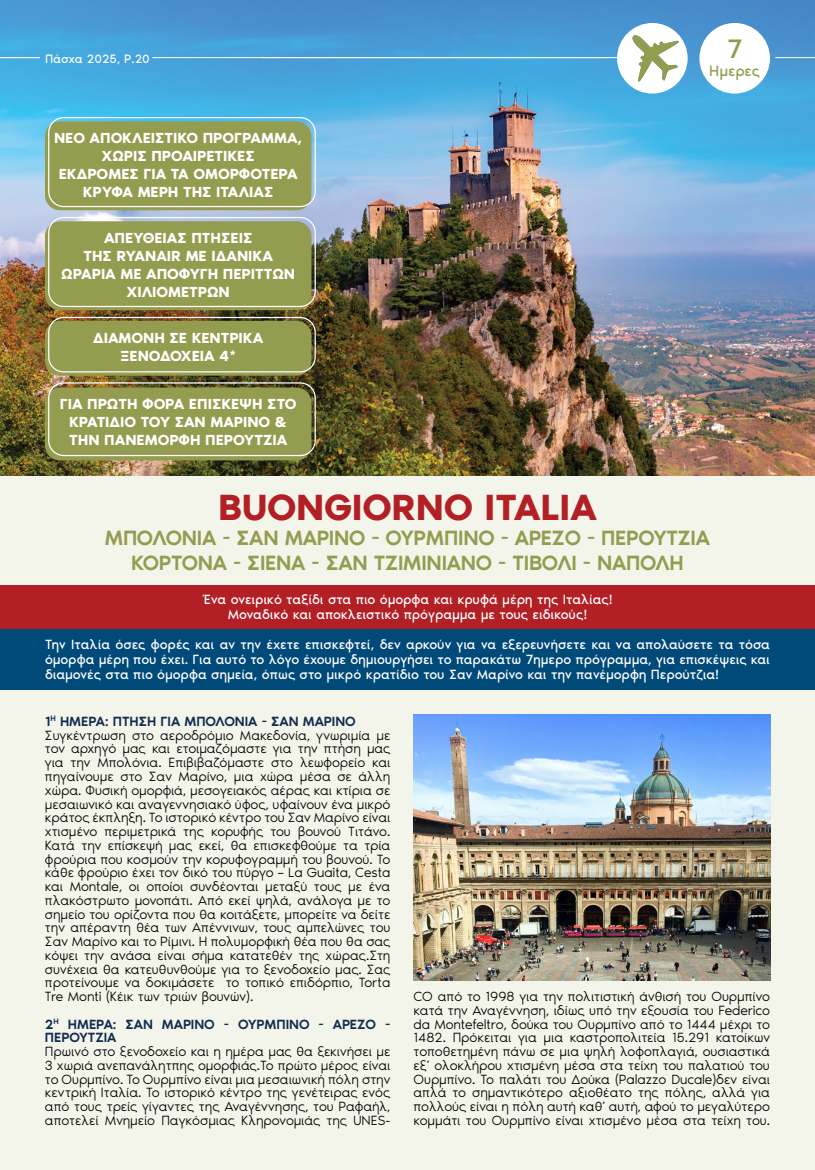
<style>
.page{position:relative;width:815px;height:1170px;background:#fff}
.page>*{position:absolute;margin:0;border:0;box-sizing:border-box;transform-origin:0 0}
.t1{font:600 37.5px "Noir Pro";letter-spacing:-.01em;color:#b21f24}
.t2{font:27.5px "Noir Pro";color:#949c50}
.t3{font:500 21.25px/25px "Noir Pro";letter-spacing:-.01em;color:#949c50;text-align:center}
.t4{font:15.38px "Noir Pro";letter-spacing:-.01em;color:#949c50}
.t5{font:600 15px/18px "Noir Pro";color:#fff;text-align:center}
.t6{font:300 13.75px/13.8px "Noir Pro";letter-spacing:-.01em;color:#000;text-align:justify}
.t7{font:13.75px/15px "Noir Pro";letter-spacing:-.01em;color:#fff;text-align:center}
.t8{font:500 13.75px/13.8px "Noir Pro";color:#122c50}
.t9{font:12.5px "Noir Pro";color:#fff}
.s1{font-weight:500;color:#122c50}
</style>
<div class="page">
<div style="left:0;top:0;width:815px;height:1169px;background:#f3f5eb"></div>
<img style="left:0;top:0;width:815px;height:476px">
<hr style="left:262px;top:57px;width:359px;height:1px;background:#fff">
<hr style="left:0;top:57px;width:40px;height:1px;background:#fff">
<hr style="left:152px;top:57px;width:456px;height:1px;background:#fff">
<div style="left:699px;top:23px;width:71px;height:71px;background:#fff;border-radius:50%"></div>
<div style="left:617px;top:23px;width:71px;height:71px;background:#fff;border-radius:50%"></div>
<svg style="left:632px;top:35px;width:47px;height:47px"></svg>
<div style="left:0;top:585px;width:815px;height:104px;background:#b21f24"></div>
<div style="left:0;top:629px;width:815px;height:60px;background:#004a7a"></div>
<div style="left:45px;top:221px;width:266px;height:89px;background:#949c50;border-radius:15px"></div>
<div style="left:48px;top:217px;width:268px;height:90px;border:1px solid #fff;border-radius:15px"></div>
<div style="left:45px;top:121px;width:266px;height:89px;background:#949c50;border-radius:15px"></div>
<div style="left:48px;top:117px;width:268px;height:90px;border:1px solid #fff;border-radius:15px"></div>
<img style="left:414px;top:715px;width:356px;height:264px">
<div style="left:45px;top:321px;width:266px;height:54px;background:#949c50;border-radius:15px"></div>
<div style="left:48px;top:317px;width:268px;height:55px;border:1px solid #fff;border-radius:15px"></div>
<div style="left:45px;top:387px;width:266px;height:73px;background:#949c50;border-radius:15px"></div>
<div style="left:48px;top:382px;width:268px;height:74px;border:1px solid #fff;border-radius:15px"></div>
<hr style="left:775px;top:57px;width:40px;height:1px;background:#fff">
<p class="t9" style="left:45px;top:49px;width:106px">Πάσχα 2025, P.20</p>
<p class="t5" style="left:54px;top:127px;width:250px">ΝΈΟ ΑΠΟΚΛΕΙΣΤΙΚΌ ΠΡΌΓΡΑΜΜΑ,<br>ΧΩΡΊΣ ΠΡΟΑΙΡΕΤΙΚΈΣ<br>ΕΚΔΡΟΜΈΣ ΓΙΑ ΤΑ ΟΜΟΡΦΌΤΕΡΑ<br>ΚΡΥΦΆ ΜΈΡΗ ΤΗΣ ΙΤΑΛΊΑΣ</p>
<p class="t5" style="left:61px;top:227px;width:235px">ΑΠΕΥΘΕΊΑΣ ΠΤΉΣΕΙΣ<br>ΤΗΣ RYANAIR ΜΕ ΙΔΑΝΙΚΆ<br>ΩΡΆΡΙΑ ΜΕ ΑΠΟΦΥΓΉ ΠΕΡΙΤΤΏΝ<br>ΧΙΛΙΟΜΈΤΡΩΝ</p>
<p class="t5" style="left:93px;top:328px;width:172px">ΔΙΑΜΟΝΉ ΣΕ ΚΕΝΤΡΙΚΆ<br>ΞΕΝΟΔΟΧΕΊΑ 4*</p>
<p class="t5" style="left:60px;top:393px;width:238px">ΓΙΑ ΠΡΩΤΗ ΦΟΡΑ ΕΠΙΣΚΕΨΗ ΣΤΟ<br>ΚΡΑΤΙΔΙΟ ΤΟΥ ΣΑΝ ΜΑΡΙΝΟ &amp;<br>ΤΗΝ ΠΑΝΕΜΟΡΦΗ ΠΕΡΟΥΤΖΙΑ</p>
<h2 class="t2" style="left:727px;top:27px;width:16px">7</h2>
<p class="t4" style="left:709px;top:59px;width:52px">Ημερες</p>
<h1 class="t1" style="left:218px;top:478px;width:380px">BUONGIORNO ITALIA</h1>
<h3 class="t3" style="left:105px;top:523px;width:607px">ΜΠΟΛΌΝΙΑ - ΣΑΝ ΜΑΡΊΝΟ - ΟΥΡΜΠΊΝΟ - ΑΡΈΖΟ - ΠΕΡΟΎΤΖΙΑ<br>ΚΌΡΤΟΝΑ - ΣΙΈΝΑ - ΣΑΝ ΤΖΙΜΙΝΙΆΝΟ - ΤΊΒΟΛΙ - ΝΆΠΟΛΗ</h3>
<p class="t7" style="left:202px;top:591px;width:412px">Ένα ονειρικό ταξίδι στα πιο όμορφα και κρυφά μέρη της Ιταλίας!<br>Μοναδικό και αποκλειστικό πρόγραμμα με τους ειδικούς!</p>
<p class="t7" style="left:45px;top:636px;width:727px;text-align:justify">Την Ιταλία όσες φορές και αν την έχετε επισκεφτεί, δεν αρκούν για να εξερευνήσετε και να απολαύσετε τα τόσα όμορφα μέρη που έχει. Για αυτό το λόγο έχουμε δημιουργήσει το παρακάτω 7ημερο πρόγραμμα, για επισκέψεις και διαμονές στα πιο όμορφα σημεία, όπως στο μικρό κρατίδιο του Σαν Μαρίνο και την πανέμορφη Περούτζια!</p>
<p class="t6" style="left:45px;top:713px;width:347px;text-align:left"><span class="s1">1</span><sup>Η</sup> <span class="s1">ΗΜΕΡΑ: ΠΤΉΣΗ ΓΙΑ ΜΠΟΛΌΝΙΑ - ΣΑΝ ΜΑΡΊΝΟ </span>Συγκέντρωση στο αεροδρόμιο Μακεδονία, γνωριμία με τον αρχηγό μας και ετοιμαζόμαστε για την πτήση μας για την Μπολόνια. Επιβιβαζόμαστε στο λεωφορείο και πηγαίνουμε στο Σαν Μαρίνο, μια χώρα μέσα σε άλλη χώρα. Φυσική ομορφιά, μεσογειακός αέρας και κτίρια σε μεσαιωνικό και αναγεννησιακό ύφος, υφαίνουν ένα μικρό κράτος έκπληξη. Το ιστορικό κέντρο του Σαν Μαρίνο είναι χτισμένο περιμετρικά της κορυφής του βουνού Τιτάνο.<br>Κατά την επίσκεψή μας εκεί, θα επισκεφθούμε τα τρία φρούρια που κοσμούν την κορυφογραμμή του βουνού. Το κάθε φρούριο έχει τον δικό του πύργο – La Guaita, Cesta και Montale, οι οποίοι συνδέονται μεταξύ τους με ένα πλακόστρωτο μονοπάτι. Από εκεί ψηλά, ανάλογα με το σημείο του ορίζοντα που θα κοιτάξετε, μπορείτε να δείτε την απέραντη θέα των Απέννινων, τους αμπελώνες του Σαν Μαρίνο και το Ρίμινι. Η πολυμορφική θέα που θα σας κόψει την ανάσα είναι σήμα κατατεθέν της χώρας.Στη συνέχεια θα κατευθυνθούμε για το ξενοδοχείο μας. Σας προτείνουμε να δοκιμάσετε το τοπικό επιδόρπιο, Torta Tre Monti (Κέικ των τριών βουνών).</p>
<p class="t8" style="left:45px;top:1016px;width:347px">2<sup>Η</sup> ΗΜΕΡΑ: ΣΑΝ ΜΑΡΊΝΟ - ΟΥΡΜΠΊΝΟ - ΑΡΈΖΟ -<br>ΠΕΡΟΎΤΖΙΑ</p>
<p class="t6" style="left:45px;top:1043px;width:347px">Πρωινό στο ξενοδοχείο και η ημέρα μας θα ξεκινήσει με 3 χωριά ανεπανάλητπης ομορφιάς.Το πρώτο μέρος είναι το Ουρμπίνο. Το Ουρμπίνο είναι μια μεσαιωνική πόλη στην κεντρική Ιταλία. Το ιστορικό κέντρο της γενέτειρας ενός από τους τρείς γίγαντες της Αναγέννησης, του Ραφαήλ, αποτελεί Μνημείο Παγκόσμιας Κληρονομιάς της UNES-</p>
<p class="t6" style="left:414px;top:988px;width:358px">CO από το 1998 για την πολιτιστική άνθισή του Ουρμπίνο κατά την Αναγέννηση, ιδίως υπό την εξουσία του Federico da Montefeltro, δούκα του Ουρμπίνο από το 1444 μέχρι το 1482. Πρόκειται για μια καστροπολιτεία 15.291 κατοίκων τοποθετημένη πάνω σε μια ψηλή λοφοπλαγιά, ουσιαστικά εξ’ ολοκλήρου χτισμένη μέσα στα τείχη του παλατιού του Ουρμπίνο. Το παλάτι του Δούκα (Palazzo Ducale)δεν είναι απλά το σημαντικότερο αξιοθέατο της πόλης, αλλά για πολλούς είναι η πόλη αυτή καθ’ αυτή, αφού το μεγαλύτερο κομμάτι του Ουρμπίνο είναι χτισμένο μέσα στα τείχη του.</p>
</div>
